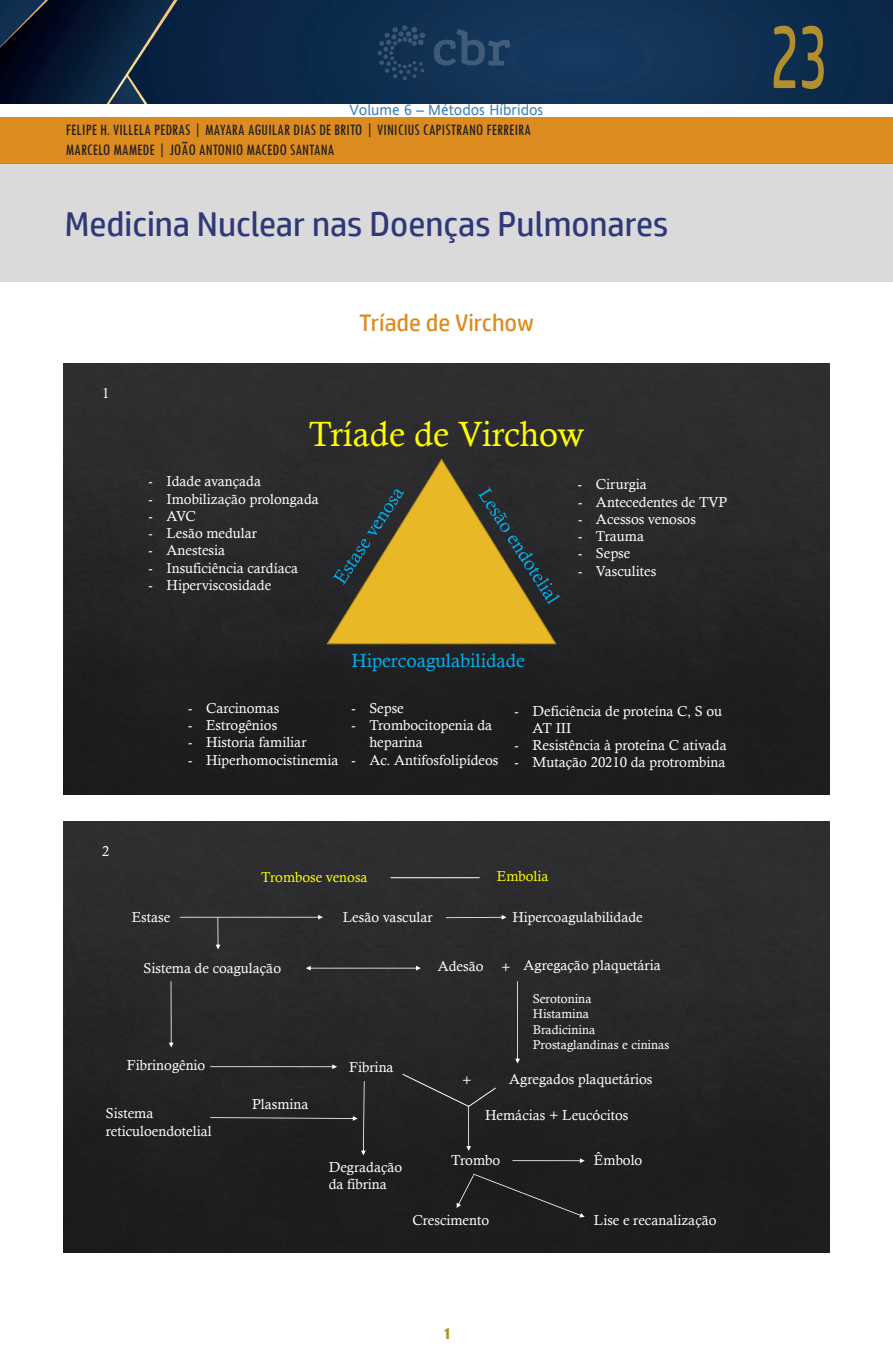
<style>
.page{position:relative;width:893px;height:1361px;background:#fff}
.page>*{position:absolute;margin:0;border:0;box-sizing:border-box;transform-origin:0 0}
.numero_capitulo{font:90px "HP Simplified";color:#b38e2e;scale:.6 1}
.t1{font:35.1px "Calisto MT";color:#ff0}
.titulo_capitulo{font:34.5px "HP Simplified";color:#2f3977}
.Peso_02{font:24px "HP Simplified";color:#dc8b1f}
.t2{font:19.2px "Calisto MT";color:#00b0f0}
.autores{font:condensed 16.5px/19.8px "Tw Cen";color:#231f20}
.t3{font:15px "Andale Sansfor VST";color:#3981b6}
.t4{font:14.4px/17.2px "Calisto MT";color:#fff}
.t5{font:14.4px "Calisto MT";color:#ff0}
.t6{font:13.5px "Impact";color:#b38e2e}
.t7{font:12.75px/15.3px "Calisto MT";color:#fff}
</style>
<div class="page">
<img style="left:0;top:0;width:893px;height:103px">
<div style="left:0;top:117px;width:893px;height:46px;background:#dc8b1f"></div>
<div style="left:0;top:163px;width:893px;height:119px;background:#dadadb"></div>
<svg style="left:434px;top:29px;width:76px;height:37px;background:#224263"></svg>
<svg style="left:377px;top:25px;width:48px;height:55px;background:#1a3859"></svg>
<img style="left:64px;top:364px;width:765px;height:430px">
<svg style="left:326px;top:457px;width:234px;height:188px;background:#84702b"></svg>
<img style="left:64px;top:822px;width:765px;height:430px">
<hr style="left:391px;top:877px;width:88px;height:1px;background:#fff">
<svg style="left:446px;top:915px;width:60px;height:4px"></svg>
<svg style="left:180px;top:915px;width:143px;height:34px;background:#323234"></svg>
<svg style="left:306px;top:965px;width:115px;height:5px"></svg>
<svg style="left:169px;top:981px;width:5px;height:66px"></svg>
<svg style="left:210px;top:1064px;width:127px;height:5px"></svg>
<div style="left:210px;top:1081px;width:156px;height:74px;background:#212123"></div>
<svg style="left:515px;top:981px;width:5px;height:82px"></svg>
<div style="left:402px;top:1073px;width:94px;height:78px;background:#212123"></div>
<div style="left:457px;top:1173px;width:128px;height:44px;background:#1d1d1f"></div>
<svg style="left:512px;top:1158px;width:73px;height:5px"></svg>
<p class="t3" style="left:350px;top:100px;width:195px">Volume 6 – Métodos Híbridos</p>
<p class="autores" style="left:66px;top:119px;width:467px">FELIPE H. VILLELA PEDRAS | MAYARA AGUILAR DIAS DE BRITO | VINICIUS CAPISTRANO FERREIRA<br>MARCELO MAMEDE | JOÃO ANTONIO MACEDO SANTANA</p>
<p class="titulo_capitulo" style="left:65px;top:204px;width:605px">Medicina Nuclear nas Doenças Pulmonares</p>
<p class="t4" style="left:102px;top:384px;width:9px">1</p>
<p class="t4" style="left:102px;top:842px;width:9px">2</p>
<p class="Peso_02" style="left:359px;top:309px;width:176px">Tríade de Virchow</p>
<p class="t1" style="left:309px;top:413px;width:277px">Tríade de Virchow</p>
<p class="t4" style="left:149px;top:473px;width:114px">- Idade avançada</p>
<p class="t4" style="left:149px;top:490px;width:172px">- Imobilização prolongada</p>
<p class="t4" style="left:149px;top:507px;width:49px">- AVC</p>
<p class="t4" style="left:149px;top:524px;width:110px">- Lesão medular</p>
<p class="t4" style="left:149px;top:542px;width:78px">- Anestesia</p>
<p class="t4" style="left:149px;top:559px;width:151px">- Insuficiência cardíaca</p>
<p class="t4" style="left:149px;top:576px;width:124px">- Hiperviscosidade</p>
<p class="t4" style="left:578px;top:476px;width:70px">- Cirurgia</p>
<p class="t4" style="left:578px;top:493px;width:151px">- Antecedentes de TVP</p>
<p class="t4" style="left:578px;top:510px;width:119px">- Acessos venosos</p>
<p class="t4" style="left:578px;top:527px;width:68px">- Trauma</p>
<p class="t4" style="left:578px;top:545px;width:54px">- Sepse</p>
<p class="t4" style="left:578px;top:562px;width:80px">- Vasculites</p>
<p class="t4" style="left:188px;top:699px;width:93px">- Carcinomas</p>
<p class="t4" style="left:188px;top:716px;width:91px">- Estrogênios</p>
<p class="t4" style="left:188px;top:733px;width:120px">- Historia familiar</p>
<p class="t4" style="left:188px;top:751px;width:152px">- Hiperhomocistinemia</p>
<p class="t2" style="left:351px;top:649px;width:175px">Hipercoagulabilidade</p>
<p class="t4" style="left:351px;top:699px;width:54px">- Sepse</p>
<p class="t4" style="left:369px;top:716px;width:124px;text-indent:-18px">- Trombocitopenia da heparina</p>
<p class="t4" style="left:351px;top:751px;width:149px">- Ac. Antifosfolipídeos</p>
<p class="t4" style="left:533px;top:702px;width:191px;text-indent:-18px">- Deficiência de proteína C, S ou<br>AT III</p>
<p class="t4" style="left:515px;top:736px;width:214px">- Resistência à proteína C ativada</p>
<p class="t4" style="left:515px;top:754px;width:212px">- Mutação 20210 da protrombina</p>
<p class="t5" style="left:261px;top:868px;width:108px">Trombose venosa</p>
<p class="t5" style="left:497px;top:868px;width:53px">Embolia</p>
<p class="t4" style="left:132px;top:908px;width:40px">Estase</p>
<p class="t4" style="left:343px;top:908px;width:91px">Lesão vascular</p>
<p class="t4" style="left:512px;top:908px;width:132px">Hipercoagulabilidade</p>
<p class="t4" style="left:144px;top:959px;width:139px">Sistema de coagulação</p>
<p class="t4" style="left:438px;top:957px;width:47px">Adesão</p>
<p class="t4" style="left:523px;top:956px;width:139px">Agregação plaquetária</p>
<p class="t7" style="left:533px;top:991px;width:138px">Serotonina<br>Histamina<br>Bradicinina<br>Prostaglandinas e cininas</p>
<p class="t4" style="left:127px;top:1056px;width:80px">Fibrinogênio</p>
<p class="t4" style="left:349px;top:1058px;width:46px">Fibrina</p>
<p class="t4" style="left:509px;top:1070px;width:145px">Agregados plaquetários</p>
<p class="t4" style="left:106px;top:1104px;width:107px">Sistema reticuloendotelial</p>
<p class="t4" style="left:501px;top:958px;width:11px">+</p>
<p class="t4" style="left:462px;top:1071px;width:11px">+</p>
<p class="t4" style="left:252px;top:1095px;width:58px">Plasmina</p>
<p class="t4" style="left:485px;top:1106px;width:145px">Hemácias + Leucócitos</p>
<p class="t4" style="left:329px;top:1158px;width:75px">Degradação da fibrina</p>
<p class="t4" style="left:451px;top:1151px;width:51px">Trombo</p>
<p class="t4" style="left:412px;top:1211px;width:78px">Crescimento</p>
<p class="t6" style="left:444px;top:1323px;width:7px">1</p>
<p class="t4" style="left:594px;top:1151px;width:50px">Êmbolo</p>
<p class="t4" style="left:594px;top:1211px;width:124px">Lise e recanalização</p>
<p class="numero_capitulo" style="left:770px;top:5px;width:98px">23</p>
</div>
